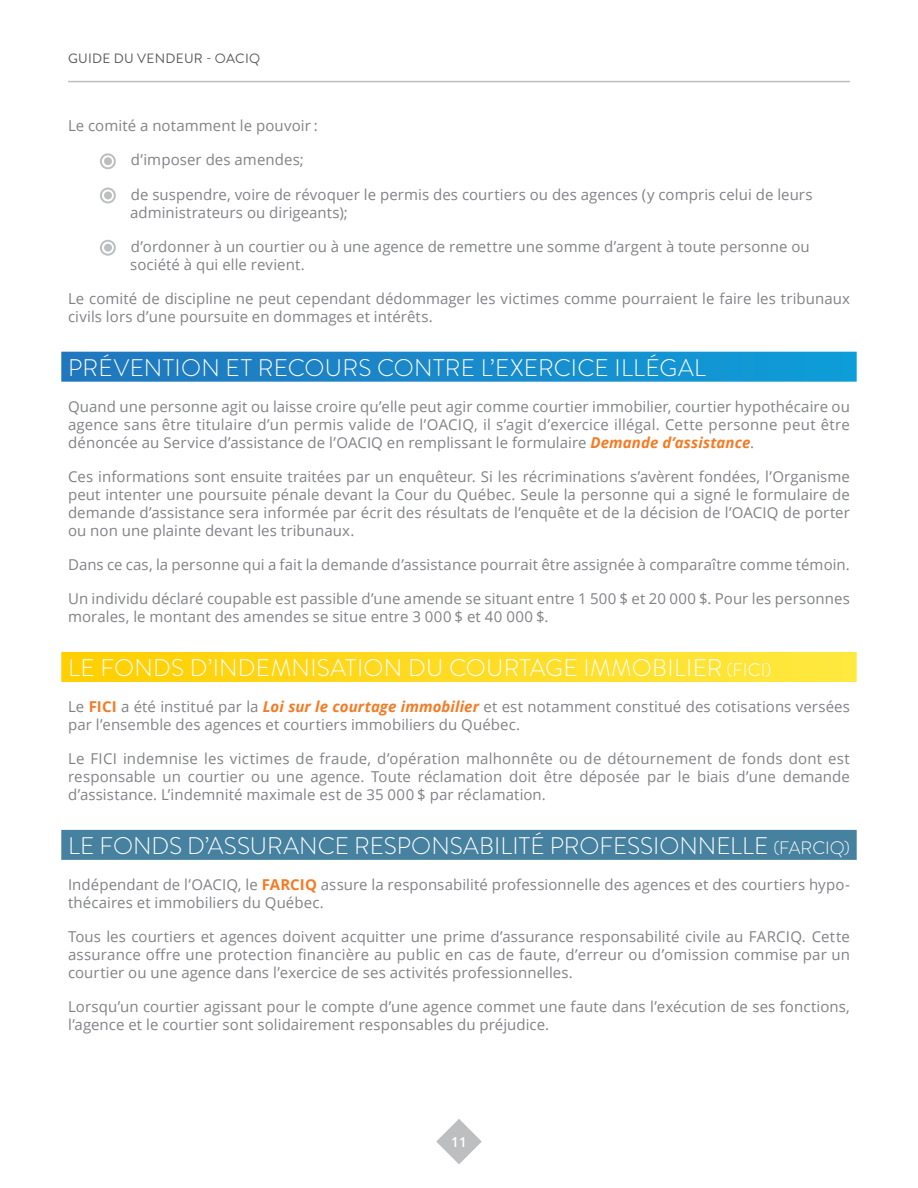
<style>
.page{position:relative;width:918px;height:1188px;background:#fff}
.page>*{position:absolute;margin:0;border:0;box-sizing:border-box;transform-origin:0 0}
.t1{font:300 24px "Brandon Grotesque";letter-spacing:.01em;color:#fff}
.t2{font:15px/18px "Open Sans";letter-spacing:.005em;color:#808285}
.t3{font:13.5px "Brandon Grotesque";letter-spacing:.02em;color:#58595b}
.t4{font:600 13.5px "Open Sans";color:#fff}
.s1{font-weight:700;font-style:italic;color:#f47b25}
.s2{font-size:18px}
.s3{font-weight:700;color:#f47b25}
</style>
<div class="page">
<svg style="left:436px;top:1119px;width:46px;height:45px"></svg>
<hr style="left:68px;top:81px;width:782px;height:1px;background:#bcbec0">
<div style="left:61px;top:352px;width:796px;height:30px;background:linear-gradient(to right,#2276bc,#0f9dd9)"></div>
<div style="left:61px;top:652px;width:796px;height:30px;background:linear-gradient(to right,#ffce03,#ffe941)"></div>
<div style="left:61px;top:830px;width:796px;height:30px;background:#46819f"></div>
<svg style="left:100px;top:153px;width:16px;height:16px"></svg>
<div style="left:104px;top:157px;width:8px;height:8px;background:#bcbec0;border-radius:50%"></div>
<svg style="left:100px;top:188px;width:16px;height:15px"></svg>
<div style="left:104px;top:191px;width:8px;height:8px;background:#bcbec0;border-radius:50%"></div>
<svg style="left:100px;top:240px;width:16px;height:16px"></svg>
<div style="left:104px;top:244px;width:8px;height:8px;background:#bcbec0;border-radius:50%"></div>
<p class="t3" style="left:68px;top:50px;width:194px">GUIDE DU VENDEUR - OACIQ</p>
<p class="t2" style="left:68px;top:116px;width:251px">Le comité a notamment le pouvoir :</p>
<p class="t2" style="left:131px;top:151px;width:175px">d’imposer des amendes;</p>
<p class="t2" style="left:130px;top:185px;width:684px">de suspendre, voire de révoquer le permis des courtiers ou des agences (y compris celui de leurs administrateurs ou dirigeants);</p>
<p class="t2" style="left:130px;top:237px;width:681px">d’ordonner à un courtier ou à une agence de remettre une somme d’argent à toute personne ou société à qui elle revient.</p>
<p class="t2" style="left:68px;top:289px;width:783px">Le comité de discipline ne peut cependant dédommager les victimes comme pourraient le faire les tribunaux civils lors d’une poursuite en dommages et intérêts.</p>
<h1 class="t1" style="left:68px;top:351px;width:639px">PRÉVENTION ET RECOURS CONTRE L’EXERCICE ILLÉGAL</h1>
<p class="t2" style="left:68px;top:397px;width:783px;text-align:justify">Quand une personne agit ou laisse croire qu’elle peut agir comme courtier immobilier, courtier hypothécaire ou agence sans être titulaire d’un permis valide de l’OACIQ, il s’agit d’exercice illégal. Cette personne peut être dénoncée au Service d’assistance de l’OACIQ en remplissant le formulaire <span class="s1">Demande d’assistance</span>.</p>
<p class="t2" style="left:68px;top:467px;width:783px;text-align:justify">Ces informations sont ensuite traitées par un enquêteur. Si les récriminations s’avèrent fondées, l’Organisme peut intenter une poursuite pénale devant la Cour du Québec. Seule la personne qui a signé le formulaire de demande d’assistance sera informée par écrit des résultats de l’enquête et de la décision de l’OACIQ de porter ou non une plainte devant les tribunaux.</p>
<p class="t2" style="left:68px;top:555px;width:783px">Dans ce cas, la personne qui a fait la demande d’assistance pourrait être assignée à comparaître comme témoin.</p>
<p class="t2" style="left:68px;top:589px;width:783px">Un individu déclaré coupable est passible d’une amende se situant entre 1 500 $ et 20 000 $. Pour les personnes morales, le montant des amendes se situe entre 3 000 $ et 40 000 $.</p>
<h1 class="t1" style="left:68px;top:651px;width:705px">LE FONDS D’INDEMNISATION DU COURTAGE IMMOBILIER <span class="s2">(FICI)</span></h1>
<p class="t2" style="left:68px;top:697px;width:783px">Le <span class="s3">FICI</span> a été institué par la <span class="s1">Loi sur le courtage immobilier</span> et est notamment constitué des cotisations versées par l’ensemble des agences et courtiers immobiliers du Québec.</p>
<p class="t2" style="left:68px;top:749px;width:783px;text-align:justify">Le FICI indemnise les victimes de fraude, d’opération malhonnête ou de détournement de fonds dont est responsable un courtier ou une agence. Toute réclamation doit être déposée par le biais d’une demande d’assistance. L’indemnité maximale est de 35 000 $ par réclamation.</p>
<h1 class="t1" style="left:68px;top:829px;width:783px">LE FONDS D’ASSURANCE RESPONSABILITÉ PROFESSIONNELLE <span class="s2">(FARCIQ)</span></h1>
<p class="t2" style="left:68px;top:875px;width:783px">Indépendant de l’OACIQ, le <span class="s3">FARCIQ</span> assure la responsabilité professionnelle des agences et des courtiers hypo&shy;thécaires et immobiliers du Québec.</p>
<p class="t2" style="left:68px;top:927px;width:783px;text-align:justify">Tous les courtiers et agences doivent acquitter une prime d’assurance responsabilité civile au FARCIQ. Cette assurance offre une protection financière au public en cas de faute, d’erreur ou d’omission commise par un courtier ou une agence dans l’exercice de ses activités professionnelles.</p>
<p class="t2" style="left:68px;top:997px;width:783px">Lorsqu’un courtier agissant pour le compte d’une agence commet une faute dans l’exécution de ses fonctions, l’agence et le courtier sont solidairement responsables du préjudice.</p>
<p class="t4" style="left:451px;top:1133px;width:17px">11</p>
</div>
